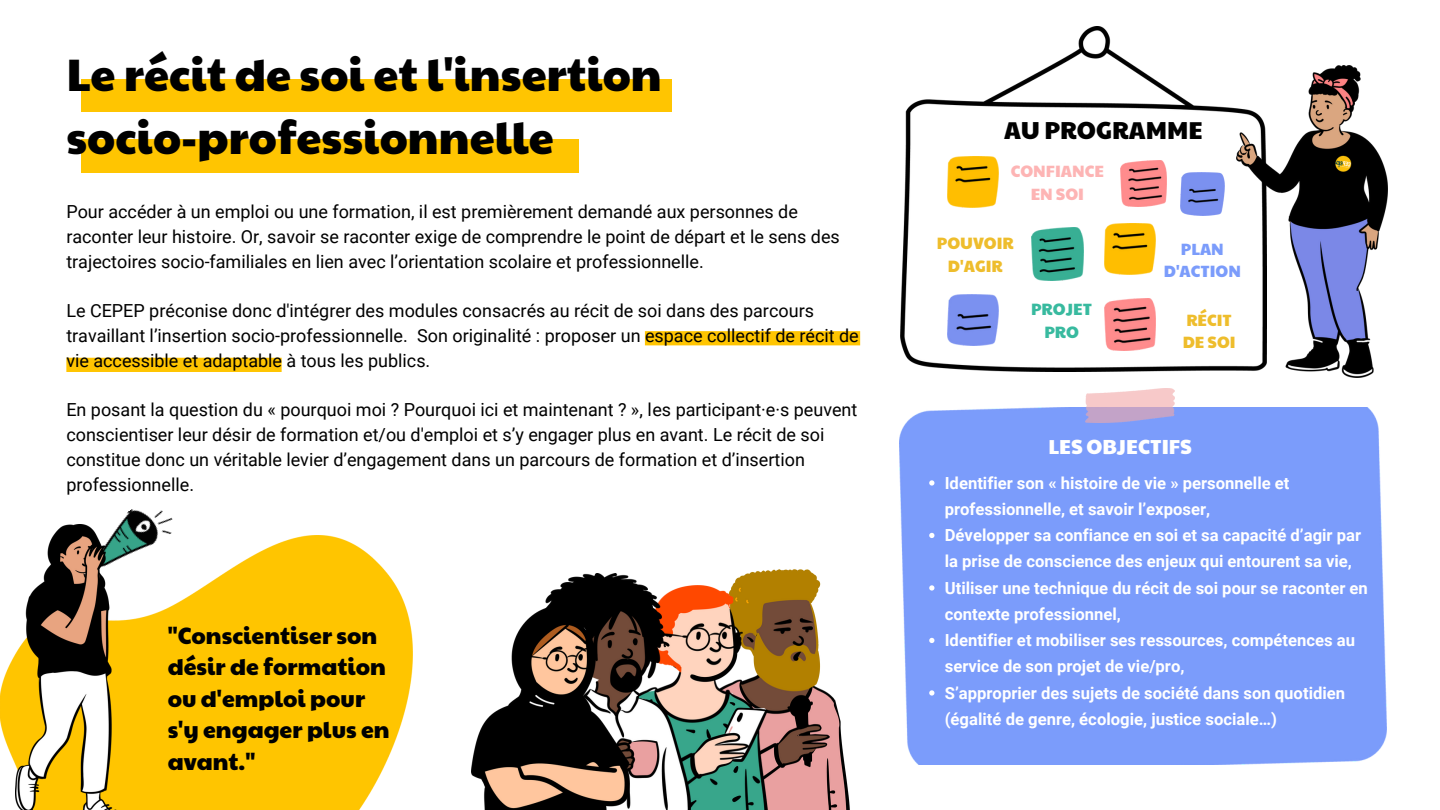
<style>
.page{position:relative;width:1440px;height:810px;background:#fff}
.page>*{position:absolute;margin:0;border:0;box-sizing:border-box;transform-origin:0 0}
.t1{font:45px/63px "Paytone One";color:#000}
.t2{font:24.1px "Paytone One";color:#000}
.t3{font:23px/31.5px "Paytone One";color:#000}
.t4{font:20px "Paytone One";color:#fff}
.t5{font:18px/24.8px "Roboto";color:#000}
.t6{font:700 16.7px/26.2px "Roboto";color:#fff}
.t7{font:16.1px/22.4px "Paytone One";color:#fdb4b4;text-align:center}
.t8{font:16.1px/22.4px "Paytone One";color:#eebd2c;text-align:center}
.t9{font:16.1px/22.4px "Paytone One";color:#38ba9f;text-align:center}
.t10{font:16px/22.3px "Paytone One";color:#7b9cfb;text-align:center}
.t11{font:16px/22.3px "Paytone One";color:#eebd2c}
</style>
<div class="page">
<div style="left:81px;top:79px;width:591px;height:33px;background:#ffc501"></div>
<div style="left:81px;top:139px;width:498px;height:33px;background:#ffc501"></div>
<img style="left:900px;top:27px;width:336px;height:345px">
<img style="left:1031px;top:227px;width:53px;height:54px">
<img style="left:1120px;top:161px;width:46px;height:45px">
<img style="left:1180px;top:172px;width:44px;height:44px">
<img style="left:947px;top:157px;width:51px;height:51px">
<img style="left:947px;top:295px;width:51px;height:50px">
<img style="left:1104px;top:224px;width:51px;height:51px">
<img style="left:1104px;top:299px;width:51px;height:52px">
<div style="left:645px;top:331px;width:215px;height:14px;background:#ffc501"></div>
<div style="left:899px;top:407px;width:488px;height:357px;background:#7b9cfb"></div>
<img style="left:119px;top:509px;width:54px;height:26px">
<img style="left:0;top:535px;width:412px;height:275px">
<img style="left:16px;top:524px;width:111px;height:286px">
<img style="left:691px;top:569px;width:159px;height:241px">
<img style="left:691px;top:586px;width:78px;height:224px">
<img style="left:545px;top:573px;width:146px;height:237px">
<img style="left:472px;top:607px;width:157px;height:203px">
<img style="left:1085px;top:388px;width:90px;height:35px">
<img style="left:1236px;top:65px;width:152px;height:312px">
<svg style="left:929px;top:480px;width:5px;height:6px"></svg>
<svg style="left:929px;top:533px;width:5px;height:5px"></svg>
<svg style="left:929px;top:585px;width:5px;height:6px"></svg>
<svg style="left:929px;top:638px;width:5px;height:5px"></svg>
<svg style="left:929px;top:690px;width:5px;height:6px"></svg>
<div style="left:66px;top:358px;width:216px;height:14px;background:#ffc501"></div>
<h1 class="t1" style="left:66px;top:41px;width:597px">Le récit de soi et l'insertion socio-professionnelle</h1>
<p class="t5" style="left:66px;top:200px;width:775px">Pour accéder à un emploi ou une formation, il est premièrement demandé aux personnes de raconter leur histoire. Or, savoir se raconter exige de comprendre le point de départ et le sens des trajectoires socio-familiales en lien avec l’orientation scolaire et professionnelle.</p>
<p class="t5" style="left:66px;top:299px;width:794px">Le CEPEP préconise donc d'intégrer des modules consacrés au récit de soi dans des parcours travaillant l’insertion socio-professionnelle. Son originalité : proposer un espace collectif de récit de vie accessible et adaptable à tous les publics.</p>
<p class="t5" style="left:66px;top:398px;width:793px">En posant la question du « pourquoi moi ? Pourquoi ici et maintenant ? », les participant·e·s peuvent conscientiser leur désir de formation et/ou d'emploi et s’y engager plus en avant. Le récit de soi constitue donc un véritable levier d’engagement dans un parcours de formation et d’insertion professionnelle.</p>
<p class="t3" style="left:168px;top:618px;width:223px">"Conscientiser son désir de formation ou d'emploi pour s'y engager plus en avant."</p>
<h2 class="t2" style="left:1004px;top:112px;width:200px">AU PROGRAMME</h2>
<p class="t7" style="left:1011px;top:159px;width:95px">CONFIANCE<br>EN SOI</p>
<p class="t8" style="left:937px;top:231px;width:78px">POUVOIR<br>D'AGIR</p>
<p class="t9" style="left:1031px;top:297px;width:62px">PROJET<br>PRO</p>
<p class="t10" style="left:1164px;top:237px;width:79px">PLAN<br>D'ACTION</p>
<p class="t11" style="left:1183px;top:308px;width:54px">RÉCIT<br>DE SOI</p>
<p class="t4" style="left:1048px;top:431px;width:145px">LES OBJECTIFS</p>
<p class="t6" style="left:945px;top:470px;width:425px">Identifier son « histoire de vie » personnelle et professionnelle, et savoir l’exposer,<br>Développer sa confiance en soi et sa capacité d’agir par la prise de conscience des enjeux qui entourent sa vie, Utiliser une technique du récit de soi pour se raconter en contexte professionnel,<br>Identifier et mobiliser ses ressources, compétences au service de son projet de vie/pro,<br>S’approprier des sujets de société dans son quotidien (égalité de genre, écologie, justice sociale…)</p>
</div>
